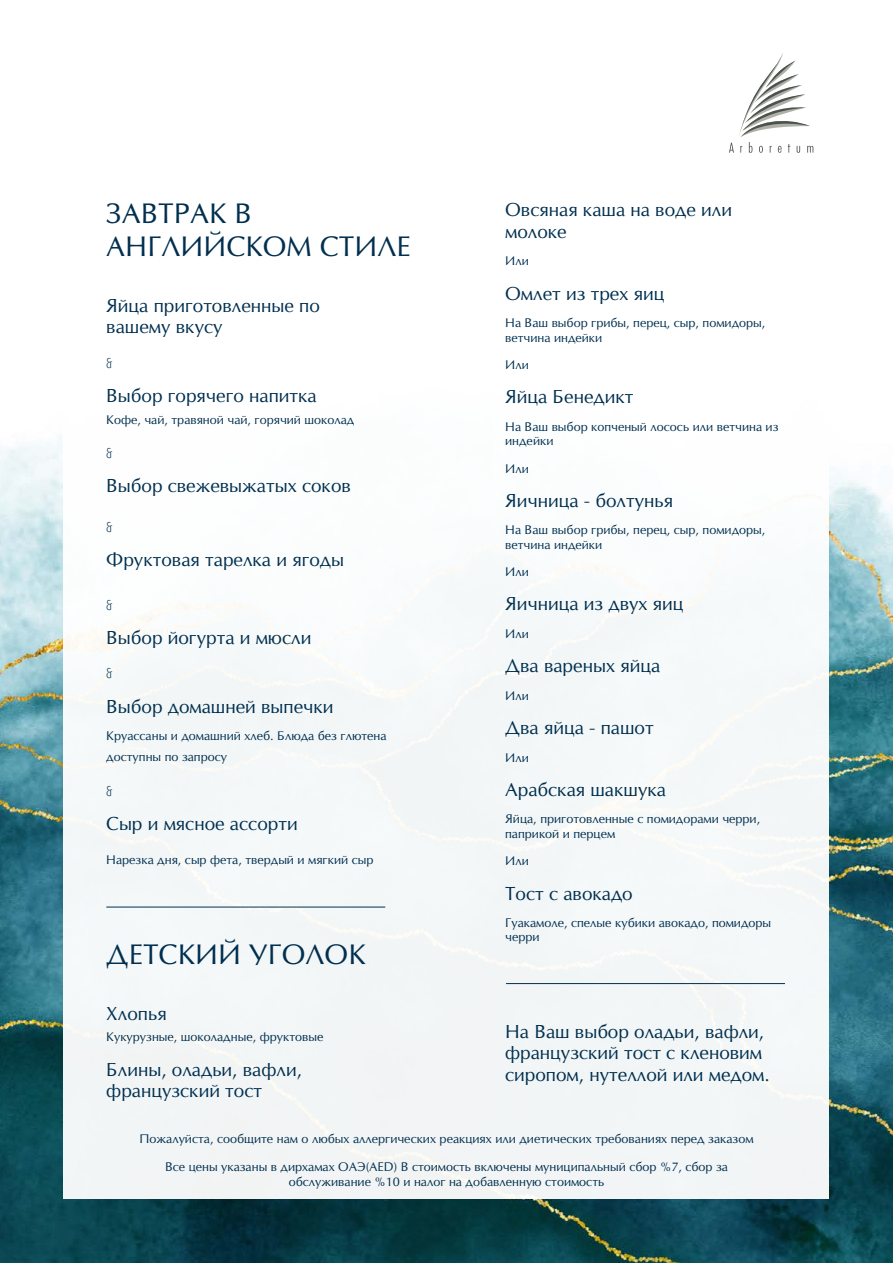
<style>
.page{position:relative;width:893px;height:1263px;background:#fff}
.page>*{position:absolute;margin:0;border:0;box-sizing:border-box;transform-origin:0 0}
.t1{font:27px/32.4px "Opium New";color:#002f4f}
.t2{font:18px/21.6px "Opium New";color:#002f4f}
.t3{font:12px/14.7px "Opium New";color:#002f4f}
.t4{font:300 12px "Dax Compact";color:#002f4f}
</style>
<div class="page">
<img style="left:0;top:435px;width:893px;height:828px">
<div style="left:64px;top:64px;width:765px;height:1135px;background:#f7fafa"></div>
<svg style="left:729px;top:53px;width:84px;height:100px"></svg>
<hr style="left:106px;top:907px;width:279px;height:1px;background:#002f4f">
<hr style="left:506px;top:983px;width:279px;height:1px;background:#002f4f">
<h1 class="t1" style="left:106px;top:197px;width:306px">ЗАВТРАК В<br>АНГЛИЙСКОМ СТИЛЕ</h1>
<h2 class="t2" style="left:106px;top:294px;width:215px">Яйца приготовленные по вашему вкусу</h2>
<p class="t4" style="left:106px;top:355px;width:8px">&amp;</p>
<h2 class="t2" style="left:106px;top:385px;width:212px">Выбор горячего напитка</h2>
<p class="t3" style="left:106px;top:412px;width:250px">Кофе, чай, травяной чай, горячий шоколад</p>
<p class="t4" style="left:106px;top:445px;width:8px">&amp;</p>
<h2 class="t2" style="left:106px;top:475px;width:246px">Выбор свежевыжатых соков</h2>
<p class="t4" style="left:106px;top:519px;width:8px">&amp;</p>
<h2 class="t2" style="left:106px;top:549px;width:239px">Фруктовая тарелка и ягоды</h2>
<p class="t4" style="left:106px;top:597px;width:8px">&amp;</p>
<h2 class="t2" style="left:106px;top:627px;width:207px">Выбор йогурта и мюсли</h2>
<p class="t4" style="left:106px;top:665px;width:8px">&amp;</p>
<h2 class="t2" style="left:106px;top:695px;width:229px">Выбор домашней выпечки</h2>
<p class="t3" style="left:106px;top:725px;width:282px;line-height:21.6px">Круассаны и домашний хлеб. Блюда без глютена доступны по запросу</p>
<p class="t4" style="left:106px;top:783px;width:8px">&amp;</p>
<h2 class="t2" style="left:106px;top:813px;width:193px">Сыр и мясное ассорти</h2>
<p class="t3" style="left:106px;top:853px;width:269px">Нарезка дня, сыр фета, твердый и мягкий сыр</p>
<h1 class="t1" style="left:106px;top:938px;width:261px">ДЕТСКИЙ УГОЛОК</h1>
<h2 class="t2" style="left:106px;top:1002px;width:62px">Хлопья</h2>
<p class="t3" style="left:106px;top:1029px;width:219px">Кукурузные, шоколадные, фруктовые</p>
<h2 class="t2" style="left:106px;top:1058px;width:197px">Блины, оладьи, вафли, французский тост</h2>
<h2 class="t2" style="left:505px;top:199px;width:228px">Овсяная каша на воде или молоке</h2>
<p class="t3" style="left:505px;top:254px;width:25px">Или</p>
<h2 class="t2" style="left:505px;top:282px;width:161px">Омлет из трех яиц</h2>
<p class="t3" style="left:505px;top:315px;width:262px">На Ваш выбор грибы, перец, сыр, помидоры, ветчина индейки</p>
<p class="t3" style="left:505px;top:357px;width:25px">Или</p>
<h2 class="t2" style="left:505px;top:386px;width:130px">Яйца Бенедикт</h2>
<p class="t3" style="left:505px;top:419px;width:275px">На Ваш выбор копченый лосось или ветчина из индейки</p>
<p class="t3" style="left:505px;top:461px;width:25px">Или</p>
<h2 class="t2" style="left:505px;top:490px;width:169px">Яичница - болтунья</h2>
<p class="t3" style="left:505px;top:523px;width:262px">На Ваш выбор грибы, перец, сыр, помидоры, ветчина индейки</p>
<p class="t3" style="left:505px;top:564px;width:25px">Или</p>
<h2 class="t2" style="left:505px;top:593px;width:180px">Яичница из двух яиц</h2>
<p class="t3" style="left:505px;top:626px;width:25px">Или</p>
<h2 class="t2" style="left:505px;top:655px;width:157px">Два вареных яйца</h2>
<p class="t3" style="left:505px;top:688px;width:25px">Или</p>
<h2 class="t2" style="left:505px;top:717px;width:150px">Два яйца - пашот</h2>
<p class="t3" style="left:505px;top:750px;width:25px">Или</p>
<h2 class="t2" style="left:505px;top:778px;width:162px">Арабская шакшука</h2>
<p class="t3" style="left:505px;top:811px;width:257px">Яйца, приготовленные с помидорами черри, паприкой и перцем</p>
<p class="t3" style="left:505px;top:853px;width:25px">Или</p>
<h2 class="t2" style="left:505px;top:882px;width:129px">Тост с авокадо</h2>
<p class="t3" style="left:505px;top:915px;width:268px">Гуакамоле, спелые кубики авокадо, помидоры черри</p>
<h2 class="t2" style="left:505px;top:1020px;width:266px">На Ваш выбор oладьи, вафли, французский тост с кленовим сиропом, нутеллой или медом.</h2>
<p class="t3" style="left:139px;top:1131px;width:616px">Пожалуйста, сообщите нам о любых аллергических реакциях или диетических требованиях перед заказом</p>
<p class="t3" style="left:165px;top:1159px;width:564px;text-align:center">Все цены указаны в дирхамах ОАЭ(AED) В стоимость включены муниципальный сбор %7, сбор за обслуживание %10 и налог на добавленную стоимость</p>
</div>
